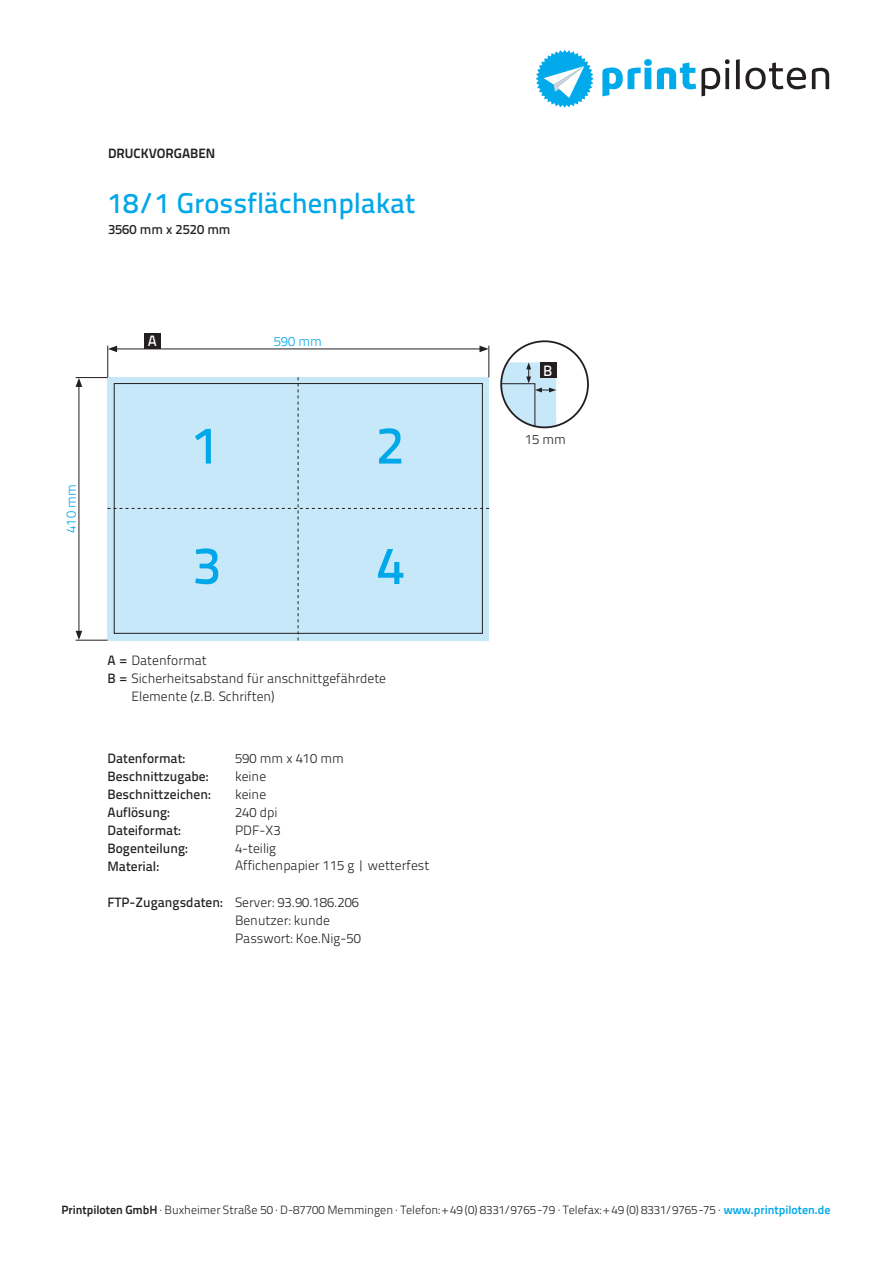
<style>
.page{position:relative;width:893px;height:1263px;background:#fff}
.page>*{position:absolute;margin:0;border:0;box-sizing:border-box;transform-origin:0 0}
.t1{font:52.5px "Titillium Text 25 L 600 wt";color:#00a7e9}
.t2{font:28.5px "Titillium Text 25 L 600 wt";color:#00a7e9}
.t3{font:15px "Titillium Text 25 L 600 wt";color:#fff}
.t4{font:13.5px/18px "Titillium Text 25 L 250 wt";color:#231f20}
.t5{font:13.5px "Titillium Text 25 L 600 wt";color:#231f20}
.t6{font:13.5px "Titillium Text 25 L 800 wt";color:#231f20}
.t7{font:13.5px "Titillium Text 25 L 250 wt";color:#00a7e9}
.t8{font:12px "Titillium Text 25 L 250 wt";color:#231f20}
.s1{font-family:"Titillium Text 25 L 600 wt"}
.s2{font-family:"Titillium Text 25 L 800 wt"}
.s3{font-family:"Titillium Text 25 L 800 wt";color:#00aaeb}
</style>
<div class="page">
<svg style="left:602px;top:59px;width:128px;height:37px"></svg>
<svg style="left:736px;top:59px;width:70px;height:30px"></svg>
<svg style="left:812px;top:68px;width:17px;height:21px"></svg>
<svg style="left:536px;top:50px;width:58px;height:58px"></svg>
<div style="left:144px;top:333px;width:16px;height:16px;background:#231f20"></div>
<hr style="left:107px;top:346px;width:1px;height:31px;background:#231f20">
<hr style="left:76px;top:377px;width:31px;height:1px;background:#231f20">
<hr style="left:76px;top:640px;width:32px;height:1px;background:#231f20">
<hr style="left:489px;top:346px;width:1px;height:31px;background:#231f20">
<hr style="left:79px;top:384px;width:1px;height:249px;background:#231f20">
<svg style="left:76px;top:631px;width:6px;height:9px"></svg>
<svg style="left:76px;top:378px;width:6px;height:9px"></svg>
<hr style="left:115px;top:349px;width:367px;height:1px;background:#231f20">
<svg style="left:108px;top:346px;width:9px;height:6px"></svg>
<svg style="left:479px;top:346px;width:10px;height:6px"></svg>
<div style="left:108px;top:377px;width:381px;height:263px;background:#c6e8f9"></div>
<div style="left:500px;top:340px;width:89px;height:88px;border:2px solid #231f20;border-radius:50%"></div>
<svg style="left:501px;top:362px;width:55px;height:65px"></svg>
<div style="left:540px;top:362px;width:16px;height:16px;background:#231f20"></div>
<p class="t6" style="left:108px;top:143px;width:109px">DRUCKVORGABEN</p>
<h2 class="t2" style="left:108px;top:181px;width:309px">18/1 Grossflächenplakat</h2>
<p class="t5" style="left:108px;top:219px;width:124px">3560 mm x 2520 mm</p>
<p class="t3" style="left:148px;top:330px;width:11px">A</p>
<p class="t7" style="left:274px;top:331px;width:50px">590 mm</p>
<p class="t7" style="left:61px;top:533px;width:50px;rotate:-90deg">410 mm</p>
<h1 class="t1" style="left:192px;top:405px;width:29px">1</h1>
<h1 class="t1" style="left:376px;top:405px;width:29px">2</h1>
<h1 class="t1" style="left:193px;top:526px;width:29px">3</h1>
<h1 class="t1" style="left:377px;top:526px;width:29px">4</h1>
<p class="t4" style="left:108px;top:651px;width:101px"><span class="s1">A =</span> Datenformat</p>
<p class="t4" style="left:108px;top:669px;width:280px"><span class="s1">B =</span> Sicherheitsabstand für anschnittgefährdete</p>
<p class="t4" style="left:132px;top:686px;width:145px">Elemente (z.B. Schriften)</p>
<p class="t5" style="left:108px;top:748px;width:79px">Datenformat:</p>
<p class="t4" style="left:235px;top:748px;width:110px">590 mm x 410 mm</p>
<p class="t5" style="left:108px;top:766px;width:102px">Beschnittzugabe:</p>
<p class="t4" style="left:235px;top:766px;width:33px">keine</p>
<p class="t5" style="left:108px;top:784px;width:105px">Beschnittzeichen:</p>
<p class="t4" style="left:235px;top:784px;width:33px">keine</p>
<p class="t5" style="left:108px;top:802px;width:64px">Auflösung:</p>
<p class="t4" style="left:235px;top:802px;width:44px">240 dpi</p>
<p class="t5" style="left:108px;top:820px;width:75px">Dateiformat:</p>
<p class="t4" style="left:235px;top:820px;width:47px">PDF-X3</p>
<p class="t5" style="left:108px;top:838px;width:82px">Bogenteilung:</p>
<p class="t4" style="left:235px;top:838px;width:43px">4-teilig</p>
<p class="t5" style="left:108px;top:856px;width:53px">Material:</p>
<p class="t4" style="left:235px;top:855px;width:196px">Affichenpapier 115 g | wetterfest</p>
<p class="t4" style="left:235px;top:892px;width:127px;text-indent:-128px"><span class="s1">FTP-Zugangsdaten:</span> Server: 93.90.186.206<br>Benutzer: kunde<br>Passwort: Koe.Nig-50</p>
<p class="t3" style="left:543px;top:359px;width:11px">B</p>
<p class="t4" style="left:525px;top:430px;width:42px">15 mm</p>
<p class="t8" style="left:62px;top:1201px;width:770px"><span class="s2">Printpiloten GmbH</span> · Buxheimer Straße 50 · D-87700 Memmingen · Telefon: + 49 (0) 8331/9765-79 · Telefax: + 49 (0) 8331/9765-75 · <span class="s3">www.printpiloten.de</span></p>
</div>
